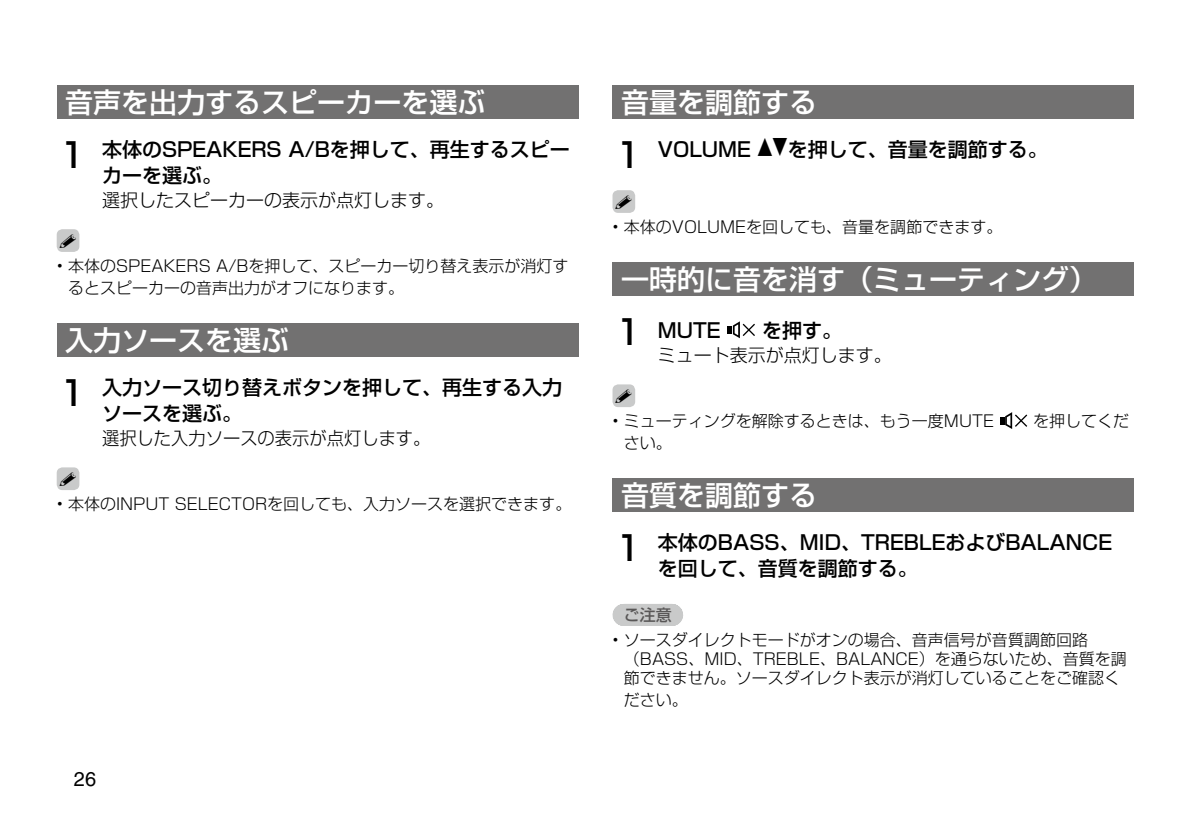
<style>
.page{position:relative;width:1191px;height:840px;background:#fff}
.page>*{position:absolute;margin:0;border:0;box-sizing:border-box;transform-origin:0 0}
.t1{font:500 28px "Shin Go Pro";color:#fff}
.t2{font:500 20px/26px "Shin Go Pro";color:#000}
.t3{font:20px "Helvetica LT Std";color:#000}
.t4{font:300 18px "Shin Go Pro";color:#000}
.t5{font:300 18px "Shin Go Pro";color:#000;scale:.96 1}
.t6{font:18px "Marks For Denon";color:#000}
.t7{font:300 16px/19.2px "Shin Go Pro";color:#000}
.t8{font:500 16px "Shin Go Pro";color:#595757}
.s1{font-size:34px}
.s2{font-family:"Marks For Denon";font-weight:400}
</style>
<div class="page">
<svg style="left:623px;top:604px;width:49px;height:21px"></svg>
<div style="left:612px;top:85px;width:522px;height:33px;background:#727171"></div>
<div style="left:612px;top:190px;width:23px;height:23px;background:#c9caca;border-radius:6px"></div>
<div style="left:612px;top:262px;width:522px;height:33px;background:#727171"></div>
<svg style="left:727px;top:321px;width:28px;height:17px"></svg>
<div style="left:612px;top:384px;width:23px;height:23px;background:#c9caca;border-radius:6px"></div>
<svg style="left:1000px;top:412px;width:27px;height:17px"></svg>
<div style="left:612px;top:478px;width:522px;height:33px;background:#727171"></div>
<div style="left:57px;top:85px;width:521px;height:33px;background:#727171"></div>
<div style="left:57px;top:229px;width:22px;height:23px;background:#c9caca;border-radius:6px"></div>
<div style="left:57px;top:323px;width:521px;height:33px;background:#727171"></div>
<div style="left:57px;top:467px;width:22px;height:23px;background:#c9caca;border-radius:6px"></div>
<h1 class="t1" style="left:65px;top:79px;width:422px">音声を出力するスピーカーを選ぶ</h1>
<p class="t2" style="left:102px;top:134px;width:469px;text-indent:-43px"><span class="s1">1</span> 本体のSPEAKERS A/Bを押して、再生するスピーカーを選ぶ。</p>
<p class="t4" style="left:102px;top:185px;width:344px">選択したスピーカーの表示が点灯します。</p>
<p class="t6" style="left:59px;top:230px;width:19px">%</p>
<p class="t7" style="left:68px;top:252px;width:502px;line-height:22px;text-indent:-11px">• 本体のSPEAKERS A/Bを押して、スピーカー切り替え表示が消灯するとスピーカーの音声出力がオフになります。</p>
<h1 class="t1" style="left:65px;top:317px;width:226px">入力ソースを選ぶ</h1>
<p class="t2" style="left:102px;top:372px;width:461px;text-indent:-43px"><span class="s1">1</span> 入力ソース切り替えボタンを押して、再生する入力ソースを選ぶ。</p>
<p class="t5" style="left:102px;top:423px;width:344px">選択した入力ソースの表示が点灯します。</p>
<p class="t6" style="left:59px;top:468px;width:19px">%</p>
<p class="t7" style="left:57px;top:492px;width:516px">• 本体のINPUT SELECTORを回しても、入力ソースを選択できます。</p>
<p class="t3" style="left:74px;top:767px;width:24px">26</p>
<h1 class="t1" style="left:621px;top:79px;width:197px">音量を調節する</h1>
<p class="t2" style="left:615px;top:134px;width:434px"><span class="s1">1</span> VOLUME <span class="s2">df</span>を押して、音量を調節する。</p>
<p class="t6" style="left:614px;top:191px;width:19px">%</p>
<p class="t7" style="left:612px;top:215px;width:391px">• 本体のVOLUMEを回しても、音量を調節できます。</p>
<h1 class="t1" style="left:621px;top:256px;width:477px">一時的に音を消す（ミューティング）</h1>
<p class="t2" style="left:615px;top:315px;width:107px"><span class="s1">1</span> MUTE</p>
<p class="t2" style="left:762px;top:315px;width:81px">を押す。</p>
<p class="t4" style="left:658px;top:340px;width:235px">ミュート表示が点灯します。</p>
<p class="t6" style="left:614px;top:385px;width:19px">%</p>
<p class="t7" style="left:612px;top:409px;width:383px">• ミューティングを解除するときは、もう一度MUTE</p>
<p class="t7" style="left:1033px;top:409px;width:97px">を押してくだ</p>
<p class="t7" style="left:624px;top:431px;width:49px">さい。</p>
<h1 class="t1" style="left:621px;top:472px;width:197px">音質を調節する</h1>
<p class="t2" style="left:658px;top:527px;width:456px;text-indent:-43px"><span class="s1">1</span> 本体のBASS、MID、TREBLEおよびBALANCEを回して、音質を調節する。</p>
<p class="t8" style="left:624px;top:601px;width:49px">ご注意</p>
<p class="t7" style="left:624px;top:628px;width:504px;text-indent:-11px">• ソースダイレクトモードがオンの場合、音声信号が音質調節回路（BASS、MID、TREBLE、BALANCE）を通らないため、音質を調節できません。ソースダイレクト表示が消灯していることをご確認く</p>
<p class="t7" style="left:624px;top:688px;width:65px">ださい。</p>
</div>
